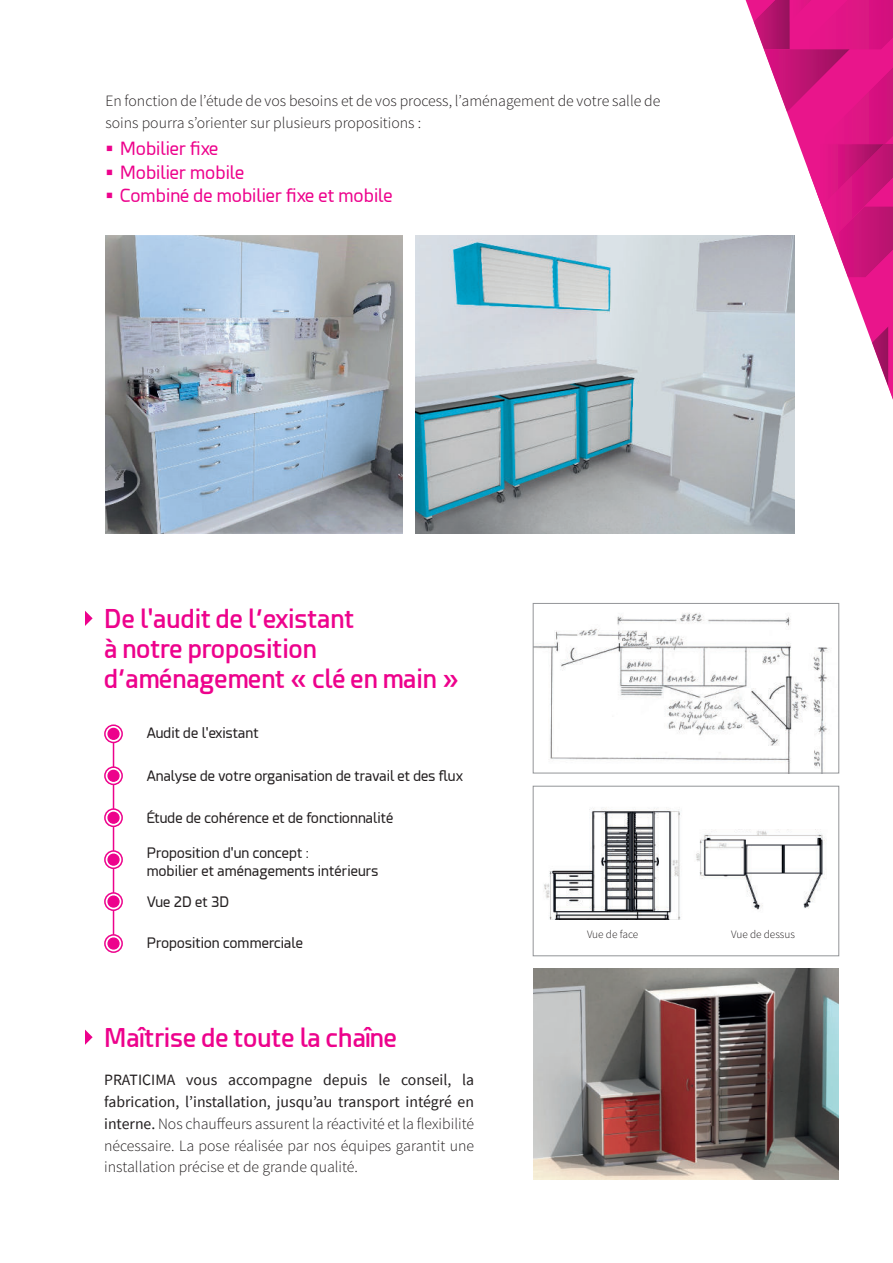
<style>
.page{position:relative;width:893px;height:1263px;background:#fff}
.page>*{position:absolute;margin:0;border:0;box-sizing:border-box;transform-origin:0 0}
.t1{font:600 25.5px/30px "Esphimere";color:#ed028c}
.t2{font:18px/23.1px "Esphimere";color:#ed028c}
.t3{font:300 15.75px/21.8px "Source Sans Pro";color:#231f20}
.t4{font:14.25px/18px "Esphimere";color:#231f20}
.t5{font:300 11.25px "Source Sans Pro";color:#231f20}
.s1{font-weight:400}
</style>
<div class="page">
<img style="left:105px;top:235px;width:297px;height:299px">
<img style="left:535px;top:612px;width:293px;height:159px">
<div style="left:533px;top:603px;width:306px;height:170px;border:1px solid #939598"></div>
<img style="left:533px;top:969px;width:306px;height:210px">
<div style="left:533px;top:786px;width:306px;height:170px;border:1px solid #939598"></div>
<img style="left:696px;top:829px;width:129px;height:81px">
<img style="left:543px;top:807px;width:138px;height:113px">
<hr style="left:113px;top:733px;width:1px;height:212px;background:#ed028c">
<svg style="left:105px;top:725px;width:17px;height:17px"></svg>
<div style="left:104px;top:724px;width:19px;height:19px;border:2px solid #ed028c;border-radius:50%"></div>
<div style="left:108px;top:728px;width:11px;height:11px;background:#ed028c;border-radius:50%"></div>
<div style="left:107px;top:728px;width:13px;height:12px;border:1px solid #ed028c;border-radius:50%"></div>
<svg style="left:105px;top:767px;width:17px;height:17px"></svg>
<div style="left:104px;top:766px;width:19px;height:19px;border:2px solid #ed028c;border-radius:50%"></div>
<div style="left:108px;top:770px;width:11px;height:11px;background:#ed028c;border-radius:50%"></div>
<div style="left:107px;top:770px;width:13px;height:12px;border:1px solid #ed028c;border-radius:50%"></div>
<svg style="left:105px;top:809px;width:17px;height:17px"></svg>
<div style="left:104px;top:808px;width:19px;height:19px;border:2px solid #ed028c;border-radius:50%"></div>
<div style="left:108px;top:812px;width:11px;height:11px;background:#ed028c;border-radius:50%"></div>
<div style="left:107px;top:812px;width:13px;height:12px;border:1px solid #ed028c;border-radius:50%"></div>
<svg style="left:105px;top:851px;width:17px;height:17px"></svg>
<div style="left:104px;top:850px;width:19px;height:19px;border:2px solid #ed028c;border-radius:50%"></div>
<div style="left:108px;top:854px;width:11px;height:11px;background:#ed028c;border-radius:50%"></div>
<div style="left:107px;top:853px;width:13px;height:13px;border:1px solid #ed028c;border-radius:50%"></div>
<svg style="left:105px;top:893px;width:17px;height:17px"></svg>
<div style="left:104px;top:892px;width:19px;height:19px;border:2px solid #ed028c;border-radius:50%"></div>
<div style="left:108px;top:896px;width:11px;height:11px;background:#ed028c;border-radius:50%"></div>
<div style="left:107px;top:895px;width:13px;height:13px;border:1px solid #ed028c;border-radius:50%"></div>
<svg style="left:105px;top:935px;width:17px;height:17px"></svg>
<div style="left:104px;top:934px;width:19px;height:19px;border:2px solid #ed028c;border-radius:50%"></div>
<div style="left:108px;top:938px;width:11px;height:11px;background:#ed028c;border-radius:50%"></div>
<div style="left:107px;top:937px;width:13px;height:13px;border:1px solid #ed028c;border-radius:50%"></div>
<svg style="left:85px;top:611px;width:8px;height:15px"></svg>
<svg style="left:85px;top:1029px;width:8px;height:16px"></svg>
<img style="left:416px;top:235px;width:379px;height:299px">
<svg style="left:746px;top:0;width:147px;height:400px"></svg>
<svg style="left:754px;top:0;width:139px;height:277px"></svg>
<svg style="left:872px;top:321px;width:21px;height:79px"></svg>
<p class="t3" style="left:105px;top:92px;width:556px">En fonction de l’étude de vos besoins et de vos process, l’aménagement de votre salle de soins pourra s’orienter sur plusieurs propositions :</p>
<p class="t2" style="left:120px;top:138px;width:274px">Mobilier fixe<br>Mobilier mobile<br>Combiné de mobilier fixe et mobile</p>
<h1 class="t1" style="left:104px;top:606px;width:356px">De l'audit de l’existant<br>à notre proposition d’aménagement « clé en main »</h1>
<p class="t4" style="left:147px;top:724px;width:114px">Audit de l'existant</p>
<p class="t4" style="left:147px;top:767px;width:318px">Analyse de votre organisation de travail et des flux</p>
<p class="t4" style="left:147px;top:810px;width:248px">Étude de cohérence et de fonctionnalité</p>
<p class="t4" style="left:147px;top:845px;width:233px">Proposition d'un concept :<br>mobilier et aménagements intérieurs</p>
<p class="t4" style="left:147px;top:894px;width:84px">Vue 2D et 3D</p>
<p class="t4" style="left:147px;top:936px;width:158px">Proposition commerciale</p>
<h1 class="t1" style="left:104px;top:1025px;width:295px">Maîtrise de toute la chaîne</h1>
<p class="t3" style="left:104px;top:1070px;width:371px;text-align:justify"><span class="s1">PRATICIMA vous accompagne depuis le conseil, la fabrication, l’installation, jusqu’au transport intégré en interne.</span> Nos chauffeurs assurent la réactivité et la flexibilité nécessaire. La pose réalisée par nos équipes garantit une installation précise et de grande qualité.</p>
<p class="t5" style="left:587px;top:929px;width:53px">Vue de face</p>
<p class="t5" style="left:731px;top:929px;width:65px">Vue de dessus</p>
</div>
